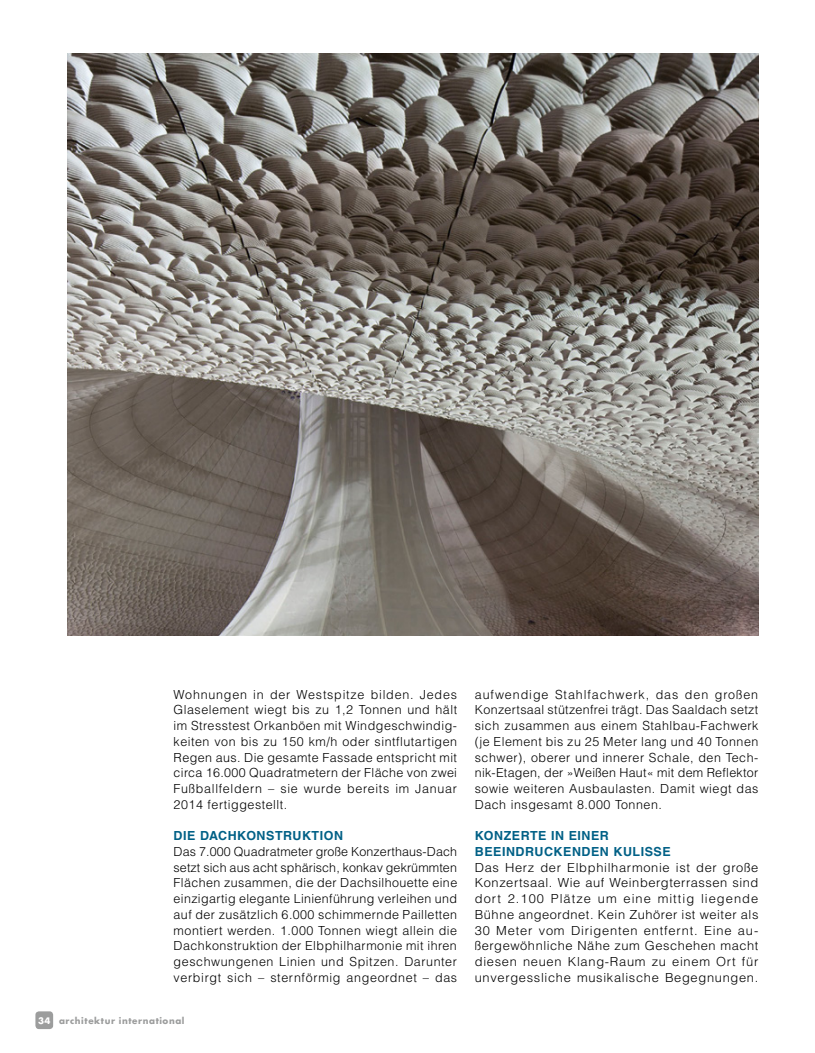
<style>
.page{position:relative;width:815px;height:1053px;background:#fff}
.page>*{position:absolute;margin:0;border:0;box-sizing:border-box;transform-origin:0 0}
.t1{font:300 12.5px/15.8px "Helvetica LT Std";letter-spacing:.05em;color:#000;text-align:justify}
.t2{font:700 12.5px/15.8px "Helvetica LT Com";letter-spacing:.04em;color:#006086}
.t3{font:700 8.75px "Futura";letter-spacing:.065em;color:#9c9d9d}
.s1{color:#fff}
</style>
<div class="page">
<div style="left:35px;top:1011px;width:18px;height:17px;background:#9c9d9d;border-radius:4px"></div>
<img style="left:67px;top:54px;width:691px;height:581px">
<p class="t1" style="left:174px;top:686px;width:285px">Wohnungen in der Westspitze bilden. Jedes Glaselement wiegt bis zu 1,2 Tonnen und hält im Stresstest Orkanböen mit Windgeschwindig&shy;keiten von bis zu 150 km/h oder sintflutartigen Regen aus. Die gesamte Fassade entspricht mit circa 16.000 Quadratmetern der Fläche von zwei Fußballfeldern – sie wurde bereits im Januar 2014 fertiggestellt.</p>
<p class="t2" style="left:174px;top:828px;width:171px">DIE DACHKONSTRUKTION</p>
<p class="t1" style="left:174px;top:843px;width:285px">Das 7.000 Quadratmeter große Konzerthaus-Dach setzt sich aus acht sphärisch, konkav gekrümmten Flächen zusammen, die der Dachsilhouette eine einzigartig elegante Linienführung verleihen und auf der zusätzlich 6.000 schimmernde Pailletten montiert werden. 1.000 Tonnen wiegt allein die Dachkonstruktion der Elbphilharmonie mit ihren geschwungenen Linien und Spitzen. Darunter verbirgt sich – sternförmig angeordnet – das</p>
<p class="t3" style="left:38px;top:1014px;width:148px"><span class="s1">34</span> architektur international</p>
<p class="t1" style="left:475px;top:686px;width:285px">aufwendige Stahlfachwerk, das den großen Konzertsaal stützenfrei trägt. Das Saaldach setzt sich zusammen aus einem Stahlbau-Fachwerk (je Element bis zu 25 Meter lang und 40 Tonnen schwer), oberer und innerer Schale, den Tech&shy;nik-Etagen, der »Weißen Haut« mit dem Reflektor sowie weiteren Ausbaulasten. Damit wiegt das Dach insgesamt 8.000 Tonnen.</p>
<p class="t2" style="left:475px;top:828px;width:198px">KONZERTE IN EINER<br>BEEINDRUCKENDEN KULISSE</p>
<p class="t1" style="left:475px;top:859px;width:285px">Das Herz der Elbphilharmonie ist der große Konzertsaal. Wie auf Weinbergterrassen sind dort 2.100 Plätze um eine mittig liegende Bühne angeordnet. Kein Zuhörer ist weiter als 30 Meter vom Dirigenten entfernt. Eine au&shy;ßergewöhnliche Nähe zum Geschehen macht diesen neuen Klang-Raum zu einem Ort für unvergessliche musikalische Begegnungen.</p>
</div>
